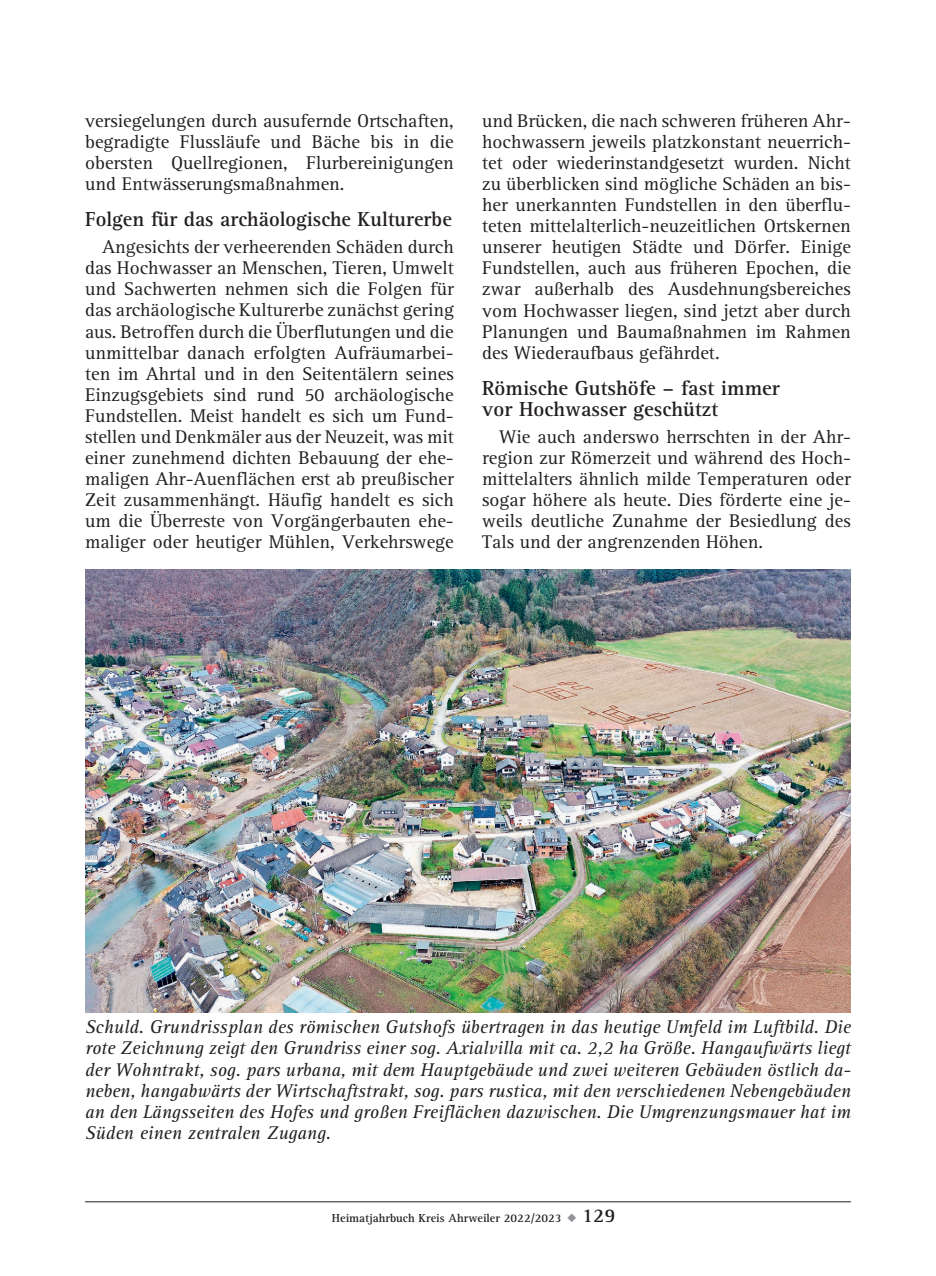
<style>
.page{position:relative;width:936px;height:1276px;background:#fff}
.page>*{position:absolute;margin:0;border:0;box-sizing:border-box;transform-origin:0 0}
.t1{font:700 21px/21px "AT Rotis Serif";color:#231f20}
.t2{font:19px/21px "AT Rotis Serif";color:#231f20;text-align:justify}
.t3{font:italic 19px/21px "AT Rotis Serif";color:#231f20;text-align:justify}
.t4{font:700 12px "AT Rotis Serif";color:#231f20}
.s1{color:#939598}
.s2{font-size:20px}
</style>
<div class="page">
<hr style="left:85px;top:1201px;width:765px;height:1px;background:#231f20">
<img style="left:85px;top:570px;width:765px;height:442px">
<p class="t2" style="left:85px;top:111px;width:370px">versiegelungen durch ausufernde Ortschaften, begradigte Flussläufe und Bäche bis in die obersten Quellregionen, Flurbereinigungen und Entwässerungsmaßnahmen.</p>
<p class="t1" style="left:85px;top:209px;width:368px">Folgen für das archäologische Kulturerbe</p>
<p class="t2" style="left:85px;top:237px;width:370px;text-indent:17px">Angesichts der verheerenden Schäden durch das Hochwasser an Menschen, Tieren, Umwelt und Sachwerten nehmen sich die Folgen für das archäologische Kulturerbe zunächst gering aus. Betroffen durch die Überflutungen und die unmittelbar danach erfolgten Aufräumarbei&shy;ten im Ahrtal und in den Seitentälern seines Einzugsgebiets sind rund 50 archäologische Fundstellen. Meist handelt es sich um Fund&shy;stellen und Denkmäler aus der Neuzeit, was mit einer zunehmend dichten Bebauung der ehe&shy;maligen Ahr-Auenflächen erst ab preußischer Zeit zusammenhängt. Häufig handelt es sich um die Überreste von Vorgängerbauten ehe&shy;maliger oder heutiger Mühlen, Verkehrswege</p>
<p class="t2" style="left:482px;top:111px;width:370px">und Brücken, die nach schweren früheren Ahr&shy;hochwassern jeweils platzkonstant neuerrich&shy;tet oder wiederinstandgesetzt wurden. Nicht zu überblicken sind mögliche Schäden an bis&shy;her unerkannten Fundstellen in den überflu&shy;teten mittelalterlich-neuzeitlichen Ortskernen unserer heutigen Städte und Dörfer. Einige Fundstellen, auch aus früheren Epochen, die zwar außerhalb des Ausdehnungsbereiches vom Hochwasser liegen, sind jetzt aber durch Planungen und Baumaßnahmen im Rahmen des Wiederaufbaus gefährdet.</p>
<p class="t1" style="left:482px;top:378px;width:299px">Römische Gutshöfe – fast immer vor Hochwasser geschützt</p>
<p class="t2" style="left:482px;top:427px;width:370px;text-indent:17px">Wie auch anderswo herrschten in der Ahr&shy;region zur Römerzeit und während des Hoch&shy;mittelalters ähnlich milde Temperaturen oder sogar höhere als heute. Dies förderte eine je&shy;weils deutliche Zunahme der Besiedlung des Tals und der angrenzenden Höhen.</p>
<p class="t3" style="left:85px;top:1017px;width:767px">Schuld. Grundrissplan des römischen Gutshofs übertragen in das heutige Umfeld im Luftbild. Die rote Zeichnung zeigt den Grundriss einer sog. Axialvilla mit ca. 2,2 ha Größe. Hangaufwärts liegt der Wohntrakt, sog. pars urbana, mit dem Hauptgebäude und zwei weiteren Gebäuden östlich da&shy;neben, hangabwärts der Wirtschaftstrakt, sog. pars rustica, mit den verschiedenen Nebengebäuden an den Längsseiten des Hofes und großen Freiflächen dazwischen. Die Umgrenzungsmauer hat im Süden einen zentralen Zugang.</p>
<p class="t4" style="left:332px;top:1210px;width:285px">Heimatjahrbuch Kreis Ahrweiler 2022/2023 <span class="s1">◆</span> <span class="s2">129</span></p>
</div>
